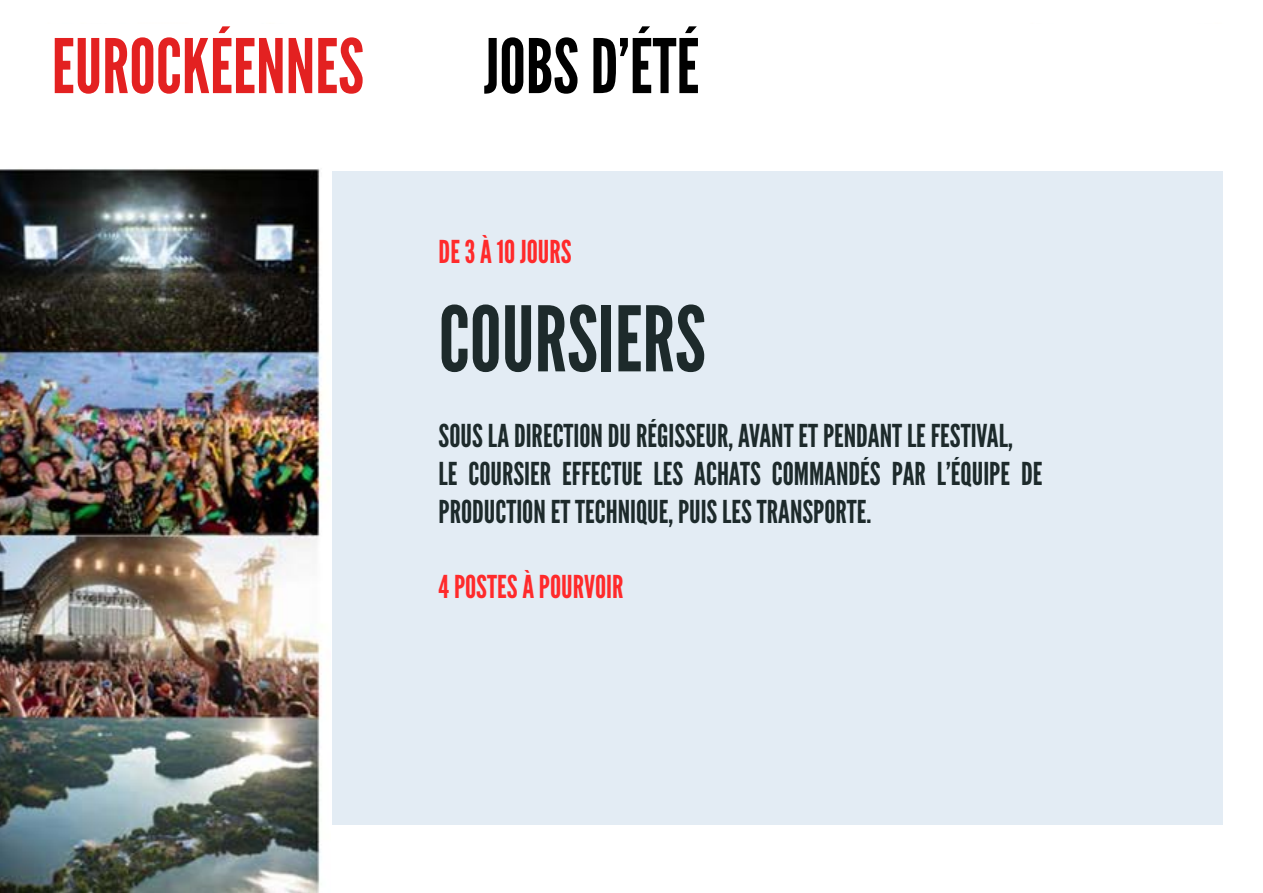
<style>
.page{position:relative;width:1263px;height:893px;background:#fff}
.page>*{position:absolute;margin:0;border:0;box-sizing:border-box;transform-origin:0 0}
.t1{font:90px "League Gothic";color:#1d2a2b}
.t2{font:75px "League Gothic";color:#e32121}
.t3{font:75px "League Gothic";color:#000}
.t4{font:31.5px/37.8px "League Gothic";color:#1d2a2b}
.t5{font:31.5px "League Gothic";color:#ff2a2b}
</style>
<div class="page">
<img style="left:0;top:169px;width:330px;height:724px">
<div style="left:332px;top:171px;width:890px;height:654px;background:#e3ecf4"></div>
<h2 class="t2" style="left:52px;top:23px;width:314px">EUROCKÉENNES</h2>
<h2 class="t3" style="left:484px;top:23px;width:217px">JOBS D’ÉTÉ</h2>
<p class="t5" style="left:439px;top:234px;width:134px">DE 3 À 10 JOURS</p>
<h1 class="t1" style="left:439px;top:288px;width:269px">COURSIERS</h1>
<p class="t4" style="left:439px;top:417px;width:605px">SOUS LA DIRECTION DU RÉGISSEUR, AVANT ET PENDANT LE FESTIVAL,<br>LE COURSIER EFFECTUE LES ACHATS COMMANDÉS PAR L’ÉQUIPE DE<br>PRODUCTION ET TECHNIQUE, PUIS LES TRANSPORTE.</p>
<p class="t5" style="left:439px;top:569px;width:186px">4 POSTES À POURVOIR</p>
</div>
